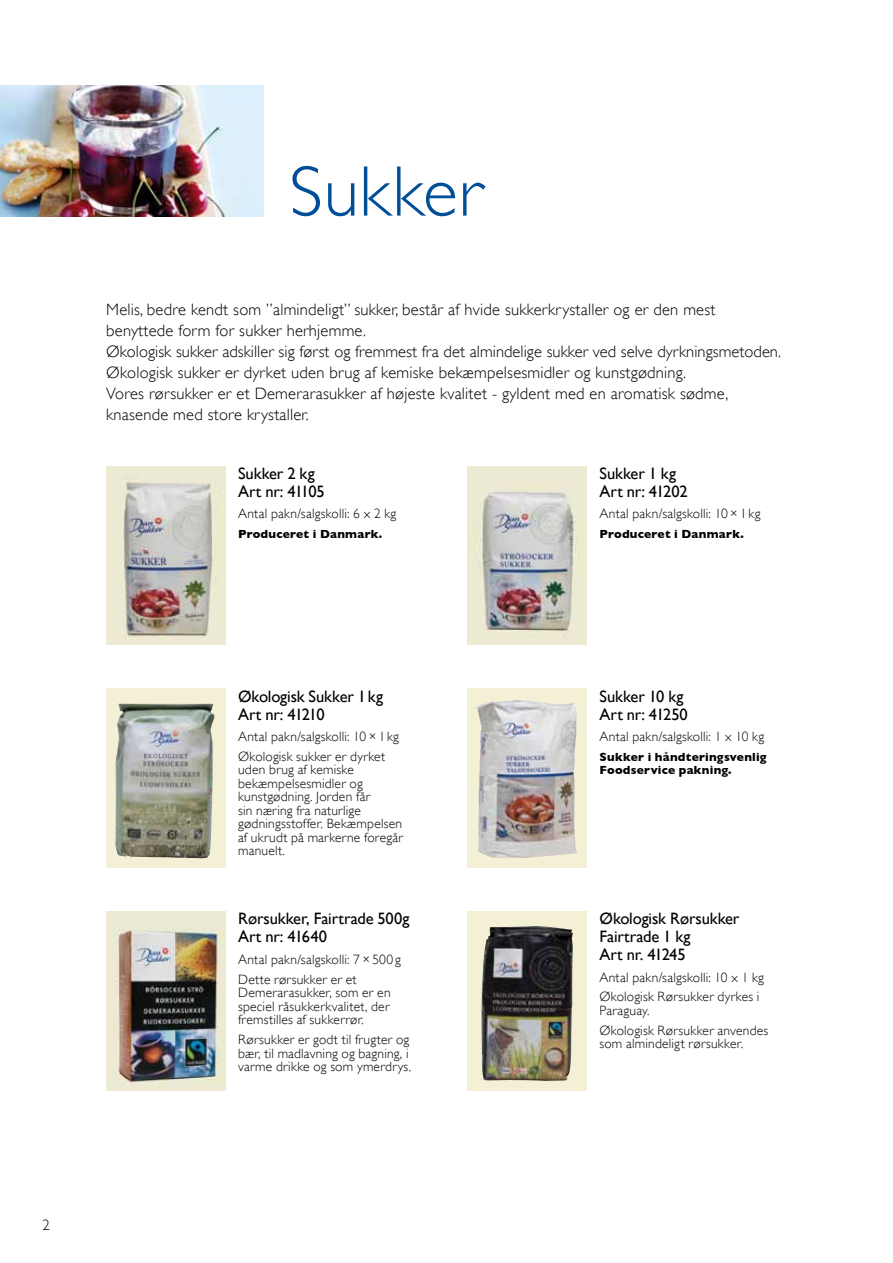
<style>
.page{position:relative;width:893px;height:1263px;background:#fff}
.page>*{position:absolute;margin:0;border:0;box-sizing:border-box;transform-origin:0 0}
.t1{font:300 72px "Gill Sans";letter-spacing:.01em;color:#004e98}
.t2{font:300 16.5px/21px "Gill Sans";letter-spacing:.015em;color:#000}
.t3{font:16.5px/18px "Gill Sans";letter-spacing:-.01em;color:#000}
.t4{font:300 15px "Gill Sans";color:#000}
.t5{font:300 13.5px/13.5px "Gill Sans";letter-spacing:.015em;color:#000}
.t6{font:700 12px/13.5px "Gill Sans";letter-spacing:.02em;color:#000}
</style>
<div class="page">
<img style="left:0;top:85px;width:264px;height:132px">
<img style="left:468px;top:466px;width:119px;height:179px">
<img style="left:106px;top:466px;width:119px;height:179px">
<img style="left:106px;top:911px;width:119px;height:179px">
<img style="left:475px;top:700px;width:102px;height:158px">
<img style="left:115px;top:704px;width:99px;height:154px">
<img style="left:481px;top:926px;width:92px;height:155px">
<h1 class="t1" style="left:289px;top:150px;width:195px">Sukker</h1>
<p class="t2" style="left:106px;top:299px;width:676px">Melis, bedre kendt som ”almindeligt” sukker, består af hvide sukkerkrystaller og er den mest benyttede form for sukker herhjemme.<br>Økologisk sukker adskiller sig først og fremmest fra det almindelige sukker ved selve dyrkningsmetoden.<br>Økologisk sukker er dyrket uden brug af kemiske bekæmpelsesmidler og kunstgødning.<br>Vores rørsukker er et Demerarasukker af højeste kvalitet - gyldent med en aromatisk sødme, knasende med store krystaller.</p>
<p class="t3" style="left:238px;top:464px;width:88px">Sukker 2 kg<br>Art nr: 41105</p>
<p class="t5" style="left:238px;top:507px;width:160px">Antal pakn/salgskolli: 6 x 2 kg</p>
<p class="t6" style="left:238px;top:527px;width:146px">Produceret i Danmark.</p>
<p class="t3" style="left:600px;top:464px;width:90px">Sukker 1 kg<br>Art nr: 41202</p>
<p class="t5" style="left:600px;top:507px;width:162px">Antal pakn/salgskolli: 10×1kg</p>
<p class="t6" style="left:600px;top:527px;width:146px">Produceret i Danmark.</p>
<p class="t4" style="left:43px;top:1216px;width:9px">2</p>
<p class="t3" style="left:238px;top:687px;width:146px">Økologisk Sukker 1kg<br>Art nr: 41210</p>
<p class="t5" style="left:238px;top:726px;width:162px;line-height:19.8px">Antal pakn/salgskolli: 10×1kg<br>Økologisk sukker er dyrket</p>
<p class="t5" style="left:238px;top:763px;width:166px">uden brug af kemiske bekæmpelsesmidler og kunstgødning. Jorden får<br>sin næring fra naturlige gødningsstoffer. Bekæmpelsen af ukrudt på markerne foregår manuelt.</p>
<p class="t3" style="left:238px;top:910px;width:173px">Rørsukker, Fairtrade 500g<br>Art nr: 41640</p>
<p class="t5" style="left:238px;top:949px;width:164px;line-height:19.8px">Antal pakn/salgskolli: 7×500g<br>Dette rørsukker er et</p>
<p class="t5" style="left:238px;top:986px;width:154px;text-align:justify">Demerarasukker, som er en speciel råsukkerkvalitet, der fremstilles af sukkerrør.</p>
<p class="t5" style="left:238px;top:1033px;width:175px">Rørsukker er godt til frugter og bær, til madlavning og bagning, i varme drikke og som ymerdrys.</p>
<p class="t3" style="left:600px;top:687px;width:90px">Sukker 10 kg<br>Art nr: 41250</p>
<p class="t5" style="left:600px;top:730px;width:166px">Antal pakn/salgskolli: 1 x 10 kg</p>
<p class="t6" style="left:600px;top:750px;width:169px">Sukker i håndteringsvenlig<br>Foodservice pakning.</p>
<p class="t3" style="left:599px;top:909px;width:142px">Økologisk Rørsukker<br>Fairtrade 1 kg<br>Art nr. 41245</p>
<p class="t5" style="left:599px;top:967px;width:166px;line-height:19.8px">Antal pakn/salgskolli: 10 x 1 kg<br>Økologisk Rørsukker dyrkes i</p>
<p class="t5" style="left:599px;top:1000px;width:170px;line-height:19.8px">Paraguay.<br>Økologisk Rørsukker anvendes</p>
<p class="t5" style="left:599px;top:1037px;width:145px">som almindeligt rørsukker.</p>
</div>
